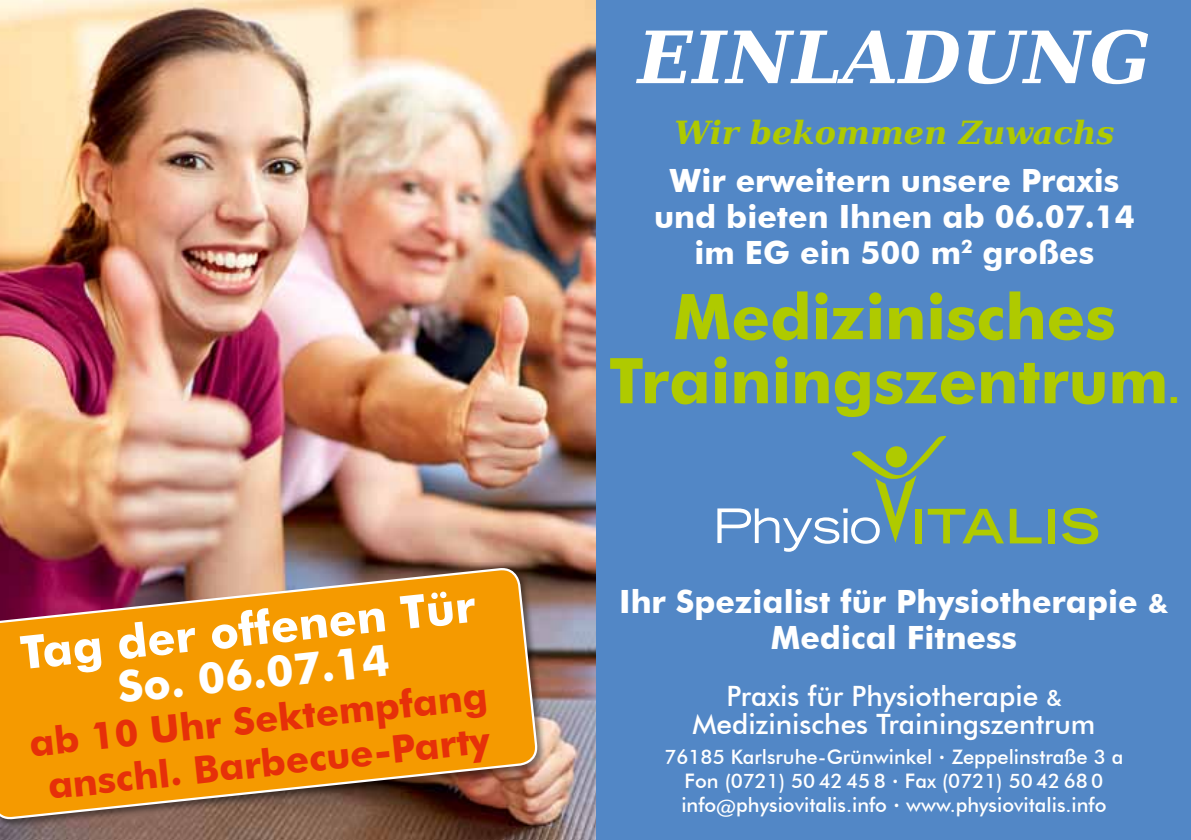
<style>
.page{position:relative;width:1191px;height:840px;background:#fff}
.page>*{position:absolute;margin:0;border:0;box-sizing:border-box;transform-origin:0 0}
.t1{font:italic 700 72px "DejaVu Serif";color:#fff}
.t2{font:700 63px/64px "Futura BT";color:#afca00;text-align:center}
.t3{font:700 46px "Futura BT";color:#fff}
.t4{font:700 44px "Futura BT";color:#fff}
.t5{font:700 38px/44px "Futura BT";color:#e63009;text-align:center}
.t6{font:700 32px/36px "Futura BT";color:#fff;text-align:center}
.t7{font:italic 700 32px "DejaVu Serif";color:#afca00}
.t8{font:500 28px/28px "Futura BT";color:#fff;text-align:center}
.t9{font:500 20px/24px "Futura BT";color:#fff;text-align:center}
.s1{font-family:"Helvetica";font-size:42px}
.s2{font-size:26px}
.s3{font-size:22px}
.s4{font-size:12px}
</style>
<div class="page">
<div style="left:597px;top:0;width:594px;height:839px;background:#5287c6"></div>
<div style="left:1048px;top:508px;width:6px;height:35px;background:#afca00"></div>
<svg style="left:1062px;top:508px;width:36px;height:36px"></svg>
<svg style="left:717px;top:435px;width:324px;height:116px"></svg>
<img style="left:0;top:0;width:595px;height:839px">
<img style="left:0;top:541px;width:538px;height:298px">
<h3 class="t3" style="left:18px;top:624px;width:458px;rotate:-6deg">Tag der offenen Tür</h3>
<h3 class="t4" style="left:115px;top:660px;width:274px;rotate:-6deg">So. 06.07.14</h3>
<h3 class="t5" style="left:27px;top:721px;width:462px;rotate:-6deg">ab 10 Uhr Sektempfang anschl. Barbecue-Party</h3>
<h1 class="t1" style="left:637px;top:1px;width:515px">EINLADUNG</h1>
<h3 class="t7" style="left:674px;top:107px;width:441px">Wir bekommen Zuwachs</h3>
<h3 class="t6" style="left:654px;top:162px;width:482px">Wir erweitern unsere Praxis und bieten Ihnen ab 06.07.14 im EG ein 500 m<sup>2</sup> großes</h3>
<h2 class="t2" style="left:609px;top:284px;width:572px">Medizinisches<br>Trainingszentrum<span class="s1">.</span></h2>
<h3 class="t6" style="left:619px;top:583px;width:551px">Ihr Spezialist für Physiotherapie <span class="s2">&amp;<br></span>Medical Fitness</h3>
<h3 class="t8" style="left:692px;top:681px;width:404px">Praxis für Physiotherapie <span class="s3">&amp;<br></span>Medizinisches Trainingszentrum</h3>
<p class="t9" style="left:664px;top:744px;width:461px">76185 Karlsruhe-Grünwinkel <span class="s4">•</span> Zeppelinstraße 3 a<br>Fon (0721) 50 42 45 8 <span class="s4">•</span> Fax (0721) 50 42 68 0 info@physiovitalis.info <span class="s4">•</span> www.physiovitalis.info</p>
</div>
